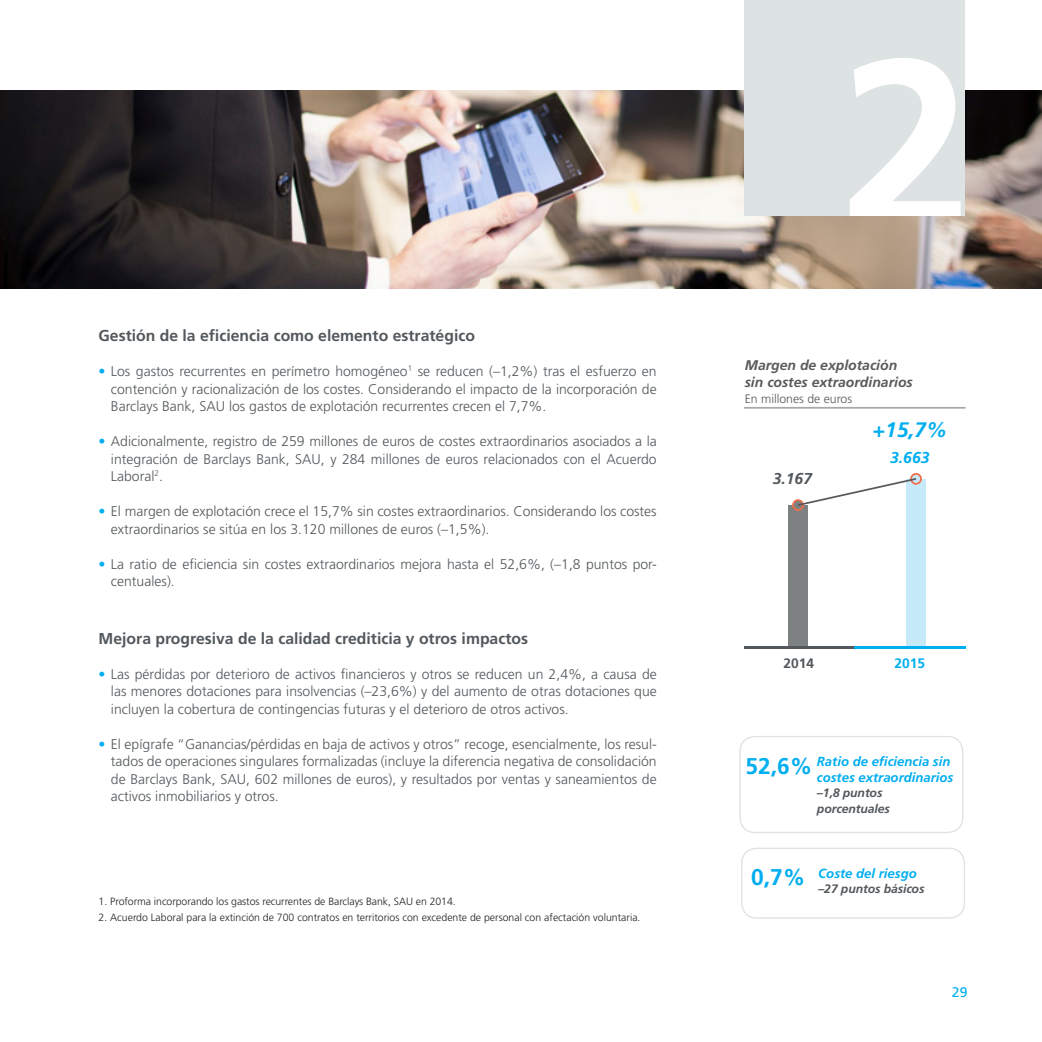
<style>
.page{position:relative;width:1042px;height:1042px;background:#fff}
.page>*{position:absolute;margin:0;border:0;box-sizing:border-box;transform-origin:0 0}
.t1{font:700 238.88px "Frutiger LT Std";color:#fff}
.t2{font:700 22.75px "Frutiger LT Std";color:#00aeef}
.t3{font:italic 700 21px "Frutiger LT Std";color:#00aeef}
.Text_Esp{font:700 15.75px "Frutiger LT Std";color:#53585c}
.t4{font:italic 700 15.75px "Frutiger LT Std";color:#53585c}
.t5{font:italic 700 15.75px "Frutiger LT Std";color:#00aeef}
.t6{font:300 14px/17.5px "Frutiger LT Std";color:#53585c;text-align:justify}
.Títol_gràfics{font:italic 700 14px/17.5px "Frutiger LT Std";color:#5a5a5d}
.t7{font:14px "Frutiger LT Std";color:#00aeef}
.t8{font:700 13.83px "Frutiger LT Std";color:#53585c}
.t9{font:700 13.83px "Frutiger LT Std";color:#00aeef}
.t10{font:italic 700 13.12px/15.8px "Frutiger LT Std";color:#00aeef}
.t11{font:italic 700 12.25px/15.8px "Frutiger LT Std";letter-spacing:-.01em;color:#53585c}
.Titol_grafics{font:300 12.25px "Frutiger LT Std";color:#53585c}
.Nota{font:300 10.5px "Frutiger LT Std";color:#231f20}
.s1{color:#00aeef}
</style>
<div class="page">
<img style="left:0;top:90px;width:1042px;height:198px">
<div style="left:744px;top:0;width:221px;height:216px;background:#dde2e3"></div>
<div style="left:739px;top:736px;width:224px;height:97px;border:1px solid #dde2e3;border-radius:15px"></div>
<div style="left:906px;top:479px;width:20px;height:167px;background:#c6eafa"></div>
<div style="left:788px;top:505px;width:20px;height:141px;background:#7e8182"></div>
<hr style="left:744px;top:646px;width:112px;height:2px;background:#53585c">
<hr style="left:854px;top:646px;width:111px;height:2px;background:#00aeef">
<div style="left:911px;top:474px;width:10px;height:10px;background:#c6eafa;border-radius:50%"></div>
<div style="left:910px;top:473px;width:12px;height:12px;border:2px solid #f36e48;border-radius:50%"></div>
<div style="left:793px;top:500px;width:10px;height:10px;background:#7e8182;border-radius:50%"></div>
<div style="left:792px;top:499px;width:12px;height:12px;border:2px solid #f36e48;border-radius:50%"></div>
<hr style="left:744px;top:407px;width:221px;height:2px;background:#a8a9ad">
<svg style="left:796px;top:477px;width:122px;height:30px"></svg>
<div style="left:741px;top:847px;width:224px;height:71px;border:1px solid #dde2e3;border-radius:15px"></div>
<p class="Text_Esp" style="left:99px;top:326px;width:378px">Gestión de la eficiencia como elemento estratégico</p>
<p class="t6" style="left:111px;top:363px;width:547px;text-indent:-12px"><span class="s1">•</span> Los gastos recurrentes en perímetro homogéneo<sup>1</sup> se reducen (–1,2%) tras el esfuerzo en contención y racionalización de los costes. Considerando el impacto de la incorporación de Barclays Bank, SAU los gastos de explotación recurrentes crecen el 7,7%.</p>
<p class="t6" style="left:111px;top:433px;width:547px;text-indent:-12px"><span class="s1">•</span> Adicionalmente, registro de 259 millones de euros de costes extraordinarios asociados a la integración de Barclays Bank, SAU, y 284 millones de euros relacionados con el Acuerdo Laboral<sup>2</sup>.</p>
<p class="t6" style="left:111px;top:503px;width:547px;text-indent:-12px"><span class="s1">•</span> El margen de explotación crece el 15,7% sin costes extraordinarios. Considerando los costes extraordinarios se sitúa en los 3.120 millones de euros (–1,5%).</p>
<p class="t6" style="left:111px;top:555px;width:547px;text-indent:-12px"><span class="s1">•</span> La ratio de eficiencia sin costes extraordinarios mejora hasta el 52,6%, (–1,8 puntos por&shy;centuales).</p>
<p class="Text_Esp" style="left:99px;top:629px;width:431px">Mejora progresiva de la calidad crediticia y otros impactos</p>
<p class="t6" style="left:111px;top:665px;width:547px;text-indent:-12px"><span class="s1">•</span> Las pérdidas por deterioro de activos financieros y otros se reducen un 2,4%, a causa de las menores dotaciones para insolvencias (–23,6%) y del aumento de otras dotaciones que incluyen la cobertura de contingencias futuras y el deterioro de otros activos.</p>
<p class="t6" style="left:111px;top:735px;width:547px;text-indent:-12px"><span class="s1">•</span> El epígrafe “Ganancias/pérdidas en baja de activos y otros” recoge, esencialmente, los resul&shy;tados de operaciones singulares formalizadas (incluye la diferencia negativa de consolidación de Barclays Bank, SAU, 602 millones de euros), y resultados por ventas y saneamientos de activos inmobiliarios y otros.</p>
<p class="Nota" style="left:99px;top:896px;width:359px">1. Proforma incorporando los gastos recurrentes de Barclays Bank, SAU en 2014.</p>
<p class="Nota" style="left:99px;top:911px;width:543px">2. Acuerdo Laboral para la extinción de 700 contratos en territorios con excedente de personal con afectación voluntaria.</p>
<p class="t1" style="left:840px;top:4px;width:134px">2</p>
<p class="Títol_gràfics" style="left:745px;top:356px;width:170px">Margen de explotación sin costes extraordinarios</p>
<p class="Titol_grafics" style="left:745px;top:392px;width:109px">En millones de euros</p>
<p class="t3" style="left:872px;top:417px;width:76px">+15,7%</p>
<p class="t4" style="left:773px;top:469px;width:41px">3.167</p>
<p class="t5" style="left:890px;top:448px;width:41px">3.663</p>
<p class="t8" style="left:783px;top:655px;width:32px">2014</p>
<p class="t9" style="left:894px;top:655px;width:32px">2015</p>
<p class="t10" style="left:817px;top:753px;width:138px">Ratio de eficiencia sin costes extraordinarios</p>
<p class="t11" style="left:817px;top:785px;width:74px">–1,8 puntos porcentuales</p>
<p class="t2" style="left:745px;top:753px;width:69px">52,6%</p>
<p class="t2" style="left:751px;top:863px;width:56px">0,7%</p>
<p class="t10" style="left:818px;top:865px;width:100px">Coste del riesgo</p>
<p class="t11" style="left:818px;top:881px;width:108px">–27 puntos básicos</p>
<p class="t7" style="left:952px;top:983px;width:17px">29</p>
</div>
